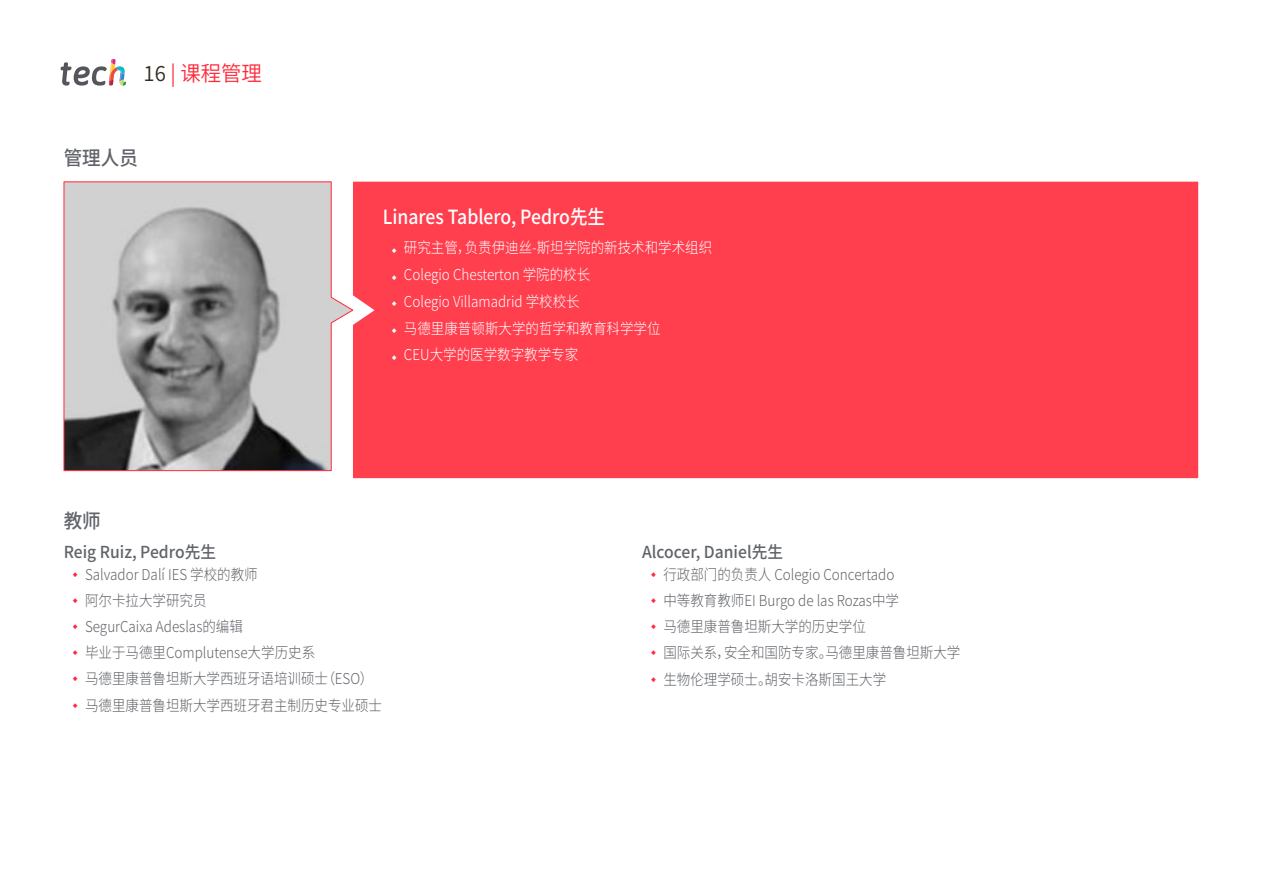
<style>
.page{position:relative;width:1263px;height:893px;background:#fff}
.page>*{position:absolute;margin:0;border:0;box-sizing:border-box;transform-origin:0 0}
.t1{font:21px "Source Han Sans CN";color:#ff293a}
.t2{font:500 19.5px "Source Han Sans CN";color:#fff;scale:.9 1}
.t3{font:500 19.5px "Source Han Sans CN";color:#61646a;scale:.95 1}
.t4{font:500 16.5px "Source Han Sans CN";color:#61646a;scale:.95 1}
.t5{font:300 15px/26.1px "Source Han Sans CN";color:#61646a;scale:.9 1}
.t6{font:300 15px/26.7px "Source Han Sans CN";color:#fff;scale:.9 1}
.s1{color:#312e20}
</style>
<div class="page">
<svg style="left:61px;top:59px;width:65px;height:27px"></svg>
<div style="left:353px;top:182px;width:845px;height:296px;background:#ff3e4e"></div>
<svg style="left:64px;top:181px;width:289px;height:290px;background:#adabab"></svg>
<svg style="left:392px;top:248px;width:5px;height:5px"></svg>
<svg style="left:392px;top:275px;width:5px;height:5px"></svg>
<svg style="left:392px;top:302px;width:5px;height:5px"></svg>
<svg style="left:392px;top:328px;width:5px;height:5px"></svg>
<svg style="left:392px;top:355px;width:5px;height:5px"></svg>
<h1 class="t1" style="left:144px;top:61px;width:120px"><span class="s1">16</span> | 课程管理</h1>
<h2 class="t3" style="left:64px;top:147px;width:80px">管理人员</h2>
<h2 class="t2" style="left:383px;top:206px;width:249px">Linares Tablero, Pedro先生</h2>
<p class="t6" style="left:404px;top:235px;width:344px">研究主管，负责伊迪丝-斯坦学院的新技术和学术组织<br>Colegio Chesterton 学院的校长<br>Colegio Villamadrid 学校校长<br>马德里康普顿斯大学的哲学和教育科学学位<br>CEU大学的医学数字教学专家</p>
<h2 class="t3" style="left:64px;top:510px;width:41px">教师</h2>
<p class="t4" style="left:64px;top:543px;width:162px">Reig Ruiz, Pedro先生</p>
<p class="t5" style="left:85px;top:561px;width:331px">Salvador Dalí IES 学校的教师<br>阿尔卡拉大学研究员<br>SegurCaixa Adeslas的编辑<br>毕业于马德里Complutense大学历史系<br>马德里康普鲁坦斯大学西班牙语培训硕士（ESO）马德里康普鲁坦斯大学西班牙君主制历史专业硕士</p>
<p class="t4" style="left:642px;top:543px;width:150px">Alcocer, Daniel先生</p>
<p class="t5" style="left:663px;top:561px;width:331px">行政部门的负责人 Colegio Concertado<br>中等教育教师EI Burgo de las Rozas中学<br>马德里康普鲁坦斯大学的历史学位<br>国际关系，安全和国防专家。马德里康普鲁坦斯大学生物伦理学硕士。胡安卡洛斯国王大学</p>
</div>
